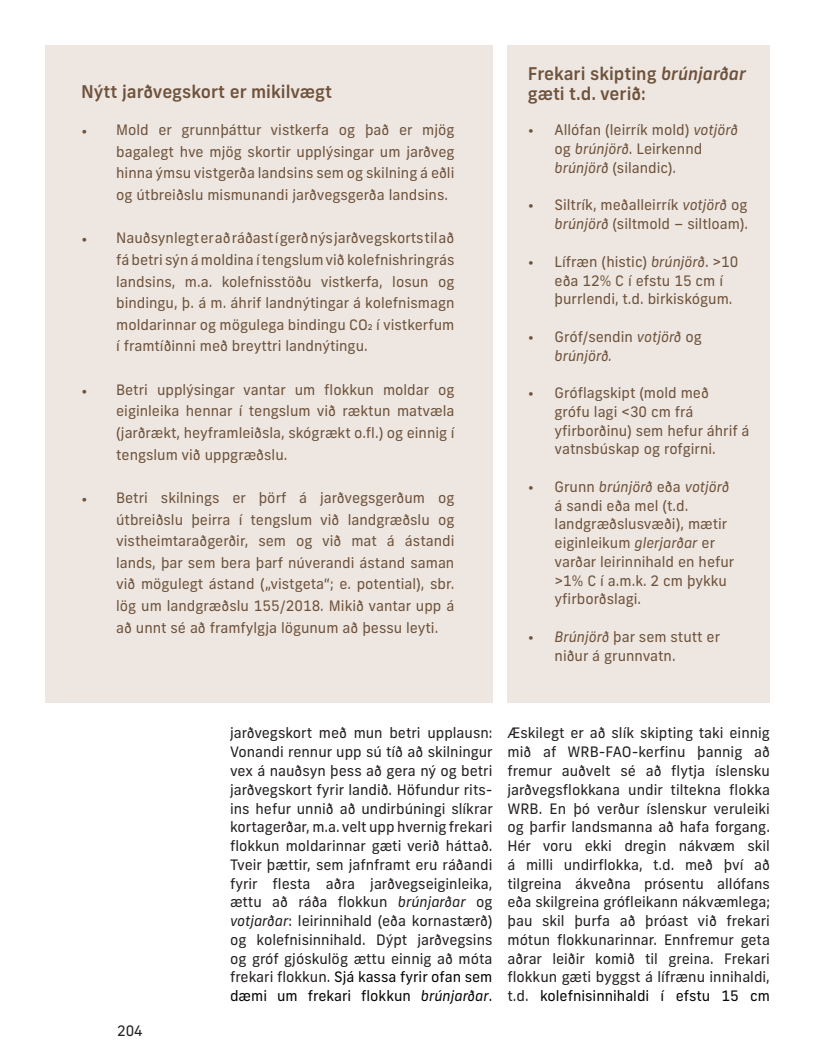
<style>
.page{position:relative;width:815px;height:1053px;background:#fff}
.page>*{position:absolute;margin:0;border:0;box-sizing:border-box;transform-origin:0 0}
.t1{font:500 17.5px/20px "New Frank";color:#6e523c}
.t2{font:15px "New Frank";color:#6d523b}
.t3{font:14.38px/21.6px "New Frank";color:#6d523b}
.t4{font:14.38px/18.8px "New Frank";color:#231f20;text-align:justify}
.t5{font:italic 14.38px/18.8px "New Frank";color:#6d523b}
.s1{font-style:italic}
.s2{font-style:normal}
.s3{color:#040503}
.s4{font-style:italic;color:#040503}
</style>
<div class="page">
<div style="left:45px;top:45px;width:447px;height:657px;background:#eee7e1"></div>
<div style="left:507px;top:45px;width:263px;height:657px;background:#eee7e1"></div>
<p class="t1" style="left:81px;top:82px;width:253px">Nýtt jarðvegskort er mikilvægt</p>
<p class="t2" style="left:81px;top:121px;width:8px">•</p>
<p class="t2" style="left:81px;top:229px;width:8px">•</p>
<p class="t2" style="left:81px;top:381px;width:8px">•</p>
<p class="t2" style="left:81px;top:489px;width:8px">•</p>
<p class="t3" style="left:116px;top:119px;width:340px;text-align:justify">Mold er grunnþáttur vistkerfa og það er mjög bagalegt hve mjög skortir upplýsingar um jarðveg hinna ýmsu vistgerða landsins sem og skilning á eðli og útbreiðslu mismunandi jarðvegsgerða landsins.</p>
<p class="t3" style="left:116px;top:227px;width:340px;text-align:justify">Nauðsynlegt er að ráðast í gerð nýs jarðvegskorts til að fá betri sýn á moldina í tengslum við kolefnishringrás landsins, m.a. kolefnisstöðu vistkerfa, losun og bindingu, þ. á m. áhrif landnýtingar á kolefnismagn moldarinnar og mögulega bindingu CO2 í vistkerfum í framtíðinni með breyttri landnýtingu.</p>
<p class="t3" style="left:116px;top:378px;width:340px;text-align:justify">Betri upplýsingar vantar um flokkun moldar og eiginleika hennar í tengslum við ræktun matvæla (jarðrækt, heyframleiðsla, skógrækt o.fl.) og einnig í tengslum við uppgræðslu.</p>
<p class="t3" style="left:116px;top:487px;width:340px;text-align:justify">Betri skilnings er þörf á jarðvegsgerðum og útbreiðslu þeirra í tengslum við landgræðslu og vistheimtaraðgerðir, sem og við mat á ástandi lands, þar sem bera þarf núverandi ástand saman við mögulegt ástand („vistgeta“; e. potential), sbr. lög um landgræðslu 155/2018. Mikið vantar upp á að unnt sé að framfylgja lögunum að þessu leyti.</p>
<p class="t1" style="left:528px;top:64px;width:219px">Frekari skipting <span class="s1">brúnjarðar </span>gæti t.d. verið:</p>
<p class="t3" style="left:528px;top:119px;width:8px">•</p>
<p class="t3" style="left:528px;top:194px;width:8px">•</p>
<p class="t3" style="left:528px;top:251px;width:8px">•</p>
<p class="t3" style="left:528px;top:326px;width:8px">•</p>
<p class="t3" style="left:528px;top:382px;width:8px">•</p>
<p class="t3" style="left:528px;top:476px;width:8px">•</p>
<p class="t3" style="left:528px;top:626px;width:8px">•</p>
<p class="t3" style="left:555px;top:121px;width:185px;line-height:18.8px">Allófan (leirrík mold) <span class="s1">votjörð </span>og <span class="s1">brúnjörð</span>. Leirkennd <span class="s1">brúnjörð</span> (silandic).</p>
<p class="t3" style="left:555px;top:196px;width:195px;line-height:18.8px">Siltrík, meðalleirrík <span class="s1">votjörð</span> og <span class="s1">brúnjörð</span> (siltmold – siltloam).</p>
<p class="t3" style="left:555px;top:252px;width:185px;line-height:18.8px">Lífræn (histic) <span class="s1">brúnjörð</span>. &gt;10 eða 12% C í efstu 15 cm í þurrlendi, t.d. birkiskógum.</p>
<p class="t5" style="left:555px;top:327px;width:149px"><span class="s2">Gróf/sendin</span> votjörð <span class="s2">og </span>brúnjörð.</p>
<p class="t3" style="left:555px;top:383px;width:196px;line-height:18.8px">Gróflagskipt (mold með<br>grófu lagi &lt;30 cm frá yfirborðinu) sem hefur áhrif á vatnsbúskap og rofgirni.</p>
<p class="t3" style="left:555px;top:477px;width:181px;line-height:18.8px">Grunn <span class="s1">brúnjörð</span> eða <span class="s1">votjörð </span>á sandi eða mel (t.d. landgræðslusvæði), mætir eiginleikum <span class="s1">glerjarðar</span> er varðar leirinnihald en hefur &gt;1% C í a.m.k. 2 cm þykku yfirborðslagi.</p>
<p class="t3" style="left:555px;top:627px;width:167px;line-height:18.8px"><span class="s1">Brúnjörð</span> þar sem stutt er niður á grunnvatn.</p>
<p class="t4" style="left:117px;top:1021px;width:27px">204</p>
<p class="t4" style="left:230px;top:723px;width:264px">jarðvegskort með mun betri upplausn:<br>Vonandi rennur upp sú tíð að skilningur vex á nauðsyn þess að gera ný og betri jarðvegskort fyrir landið. Höfundur rits&shy;ins hefur unnið að undirbúningi slíkrar kortagerðar, m.a. velt upp hvernig frekari flokkun moldarinnar gæti verið háttað.<br>Tveir þættir, sem jafnframt eru ráðandi fyrir flesta aðra jarðvegseiginleika, ættu að ráða flokkun <span class="s1">brúnjarðar</span> og <span class="s1">votjarðar</span>: leirinnihald (eða kornastærð) og kolefnisinnihald. Dýpt jarðvegsins og gróf gjóskulög ættu einnig að móta frekari flokkun. <span class="s3">Sjá kassa fyrir ofan sem dæmi um frekari flokkun</span> <span class="s4">brúnjarðar</span><span class="s3">.</span></p>
<p class="t4" style="left:507px;top:723px;width:264px">Æskilegt er að slík skipting taki einnig mið af WRB-FAO-kerfinu þannig að fremur auðvelt sé að flytja íslensku jarðvegsflokkana undir tiltekna flokka WRB. En þó verður íslenskur veruleiki og þarfir landsmanna að hafa forgang.<br>Hér voru ekki dregin nákvæm skil á milli undirflokka, t.d. með því að tilgreina ákveðna prósentu allófans eða skilgreina grófleikann nákvæmlega; þau skil þurfa að þróast við frekari mótun flokkunarinnar. Ennfremur geta aðrar leiðir komið til greina. Frekari flokkun gæti byggst á lífrænu innihaldi, t.d. <span class="s3">kolefnisinnihaldi í efstu 15 cm</span></p>
</div>
